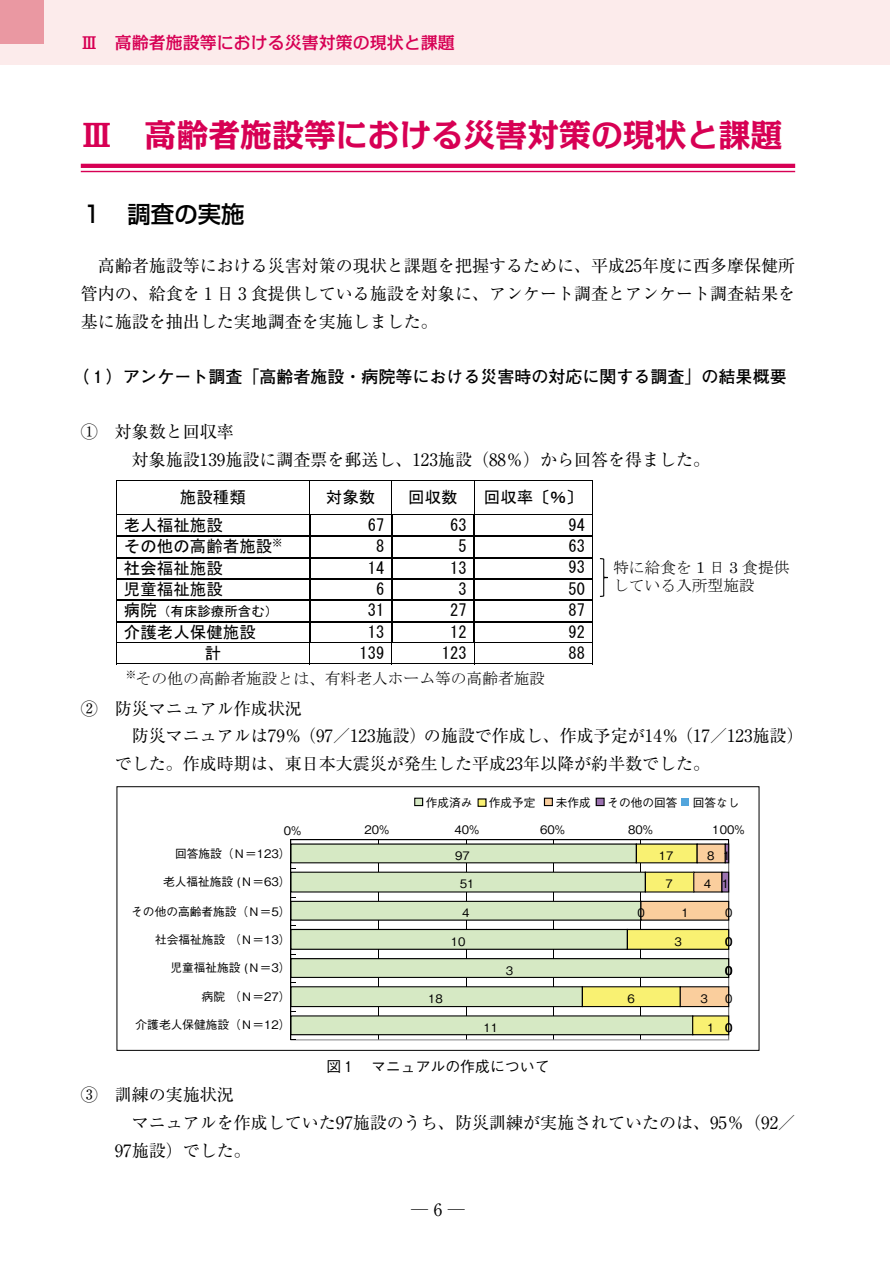
<style>
.page{position:relative;width:893px;height:1263px;background:#fff}
.page>*{position:absolute;margin:0;border:0;box-sizing:border-box;transform-origin:0 0}
.t1{font:700 31.95px "Kakumin Pro";color:#d70054}
.t2{font:500 23.4px "Shin Go Pr 6";color:#000}
.t3{font:16.95px/27.6px "Ryumin Pro";color:#000;text-align:justify}
.t4{font:700 16.95px "Futo Go B101 Pro";color:#000}
.t5{font:500 16.95px "Kakumin Pro";color:#d70054}
.t6{font:16.5px "MS Gothic";color:#000}
.t7{font:15.75px/18px "MS Mincho";color:#000}
.t8{font:500 14.85px "Gothic BBB Pro";color:#000}
.t9{font:13.5px "MS Gothic";color:#000}
.t10{font:500 11.7px "Gothic BBB Pr 6";color:#000}
.s1{font-size:16.5px}
.s2{font-family:"Century"}
</style>
<div class="page">
<div style="left:0;top:0;width:889px;height:65px;background:#fcebeb"></div>
<div style="left:0;top:0;width:43px;height:43px;background:#ea98a2"></div>
<hr style="left:81px;top:164px;width:714px;height:4px;background:#d70054">
<hr style="left:81px;top:171px;width:714px;height:1px;background:#d70054">
<hr style="left:116px;top:480px;width:477px;height:1px;background:#000">
<hr style="left:116px;top:481px;width:1px;height:33px;background:#000">
<hr style="left:309px;top:481px;width:1px;height:33px;background:#000">
<hr style="left:392px;top:481px;width:1px;height:33px;background:#000">
<hr style="left:474px;top:481px;width:1px;height:33px;background:#000">
<hr style="left:592px;top:481px;width:1px;height:33px;background:#000">
<hr style="left:116px;top:514px;width:477px;height:1px;background:#000">
<hr style="left:117px;top:536px;width:192px;height:1px;background:#000">
<hr style="left:310px;top:536px;width:81px;height:1px;background:#000">
<hr style="left:392px;top:536px;width:82px;height:1px;background:#000">
<hr style="left:475px;top:536px;width:117px;height:1px;background:#000">
<hr style="left:117px;top:557px;width:192px;height:1px;background:#000">
<hr style="left:310px;top:557px;width:81px;height:1px;background:#000">
<hr style="left:392px;top:557px;width:82px;height:1px;background:#000">
<hr style="left:475px;top:557px;width:117px;height:1px;background:#000">
<hr style="left:117px;top:578px;width:192px;height:1px;background:#000">
<hr style="left:310px;top:578px;width:81px;height:1px;background:#000">
<hr style="left:392px;top:578px;width:82px;height:1px;background:#000">
<hr style="left:475px;top:578px;width:117px;height:1px;background:#000">
<hr style="left:117px;top:600px;width:192px;height:1px;background:#000">
<hr style="left:310px;top:600px;width:81px;height:1px;background:#000">
<hr style="left:392px;top:600px;width:82px;height:1px;background:#000">
<hr style="left:475px;top:600px;width:117px;height:1px;background:#000">
<hr style="left:117px;top:621px;width:192px;height:1px;background:#000">
<hr style="left:310px;top:621px;width:81px;height:1px;background:#000">
<hr style="left:392px;top:621px;width:82px;height:1px;background:#000">
<hr style="left:475px;top:621px;width:117px;height:1px;background:#000">
<hr style="left:116px;top:642px;width:477px;height:1px;background:#000">
<svg style="left:116px;top:515px;width:1px;height:149px"></svg>
<hr style="left:116px;top:664px;width:193px;height:1px;background:#000">
<svg style="left:309px;top:515px;width:1px;height:149px"></svg>
<hr style="left:310px;top:664px;width:82px;height:1px;background:#000">
<svg style="left:391px;top:515px;width:2px;height:149px"></svg>
<hr style="left:392px;top:664px;width:82px;height:1px;background:#000">
<svg style="left:474px;top:515px;width:1px;height:149px"></svg>
<hr style="left:475px;top:664px;width:117px;height:1px;background:#000">
<svg style="left:592px;top:515px;width:1px;height:150px"></svg>
<svg style="left:600px;top:558px;width:8px;height:39px"></svg>
<svg style="left:290px;top:840px;width:440px;height:201px"></svg>
<svg style="left:414px;top:798px;width:9px;height:8px"></svg>
<svg style="left:478px;top:798px;width:9px;height:9px"></svg>
<svg style="left:544px;top:798px;width:9px;height:8px"></svg>
<svg style="left:596px;top:798px;width:9px;height:8px"></svg>
<div style="left:681px;top:798px;width:7px;height:7px;background:#52a5dc"></div>
<div style="left:117px;top:786px;width:642px;height:264px;border:1px solid #000"></div>
<p class="t5" style="left:81px;top:29px;width:376px">Ⅲ　高齢者施設等における災害対策の現状と課題</p>
<h1 class="t1" style="left:81px;top:110px;width:703px">Ⅲ　高齢者施設等における災害対策の現状と課題</h1>
<h2 class="t2" style="left:87px;top:194px;width:159px">1 　調査の実施</h2>
<p class="t3" style="left:81px;top:251px;width:716px;text-indent:17px">高齢者施設等における災害対策の現状と課題を把握するために、平成25年度に西多摩保健所管内の、給食を 1 日 3 食提供している施設を対象に、アンケート調査とアンケート調査結果を基に施設を抽出した実地調査を実施しました。</p>
<p class="t4" style="left:72px;top:363px;width:716px">（ 1 ）アンケート調査「高齢者施設・病院等における災害時の対応に関する調査」の結果概要</p>
<p class="t3" style="left:132px;top:417px;width:580px;text-indent:-51px">① 対象数と回収率<br>対象施設139施設に調査票を郵送し、123施設（88％）から回答を得ました。</p>
<p class="t6" style="left:180px;top:489px;width:67px">施設種類</p>
<p class="t6" style="left:326px;top:489px;width:51px">対象数</p>
<p class="t6" style="left:408px;top:489px;width:51px">回収数</p>
<p class="t6" style="left:484px;top:489px;width:100px">回収率〔％〕</p>
<p class="t6" style="left:124px;top:517px;width:100px">老人福祉施設</p>
<p class="t6" style="left:368px;top:517px;width:18px">67</p>
<p class="t6" style="left:450px;top:517px;width:18px">63</p>
<p class="t6" style="left:569px;top:517px;width:18px">94</p>
<p class="t6" style="left:124px;top:538px;width:160px">その他の高齢者施設<sup>※</sup></p>
<p class="t6" style="left:376px;top:538px;width:10px">8</p>
<p class="t6" style="left:458px;top:538px;width:10px">5</p>
<p class="t6" style="left:569px;top:538px;width:18px">63</p>
<p class="t6" style="left:124px;top:559px;width:101px">社会福祉施設</p>
<p class="t6" style="left:368px;top:559px;width:18px">14</p>
<p class="t6" style="left:450px;top:559px;width:18px">13</p>
<p class="t6" style="left:569px;top:558px;width:18px">93</p>
<p class="t6" style="left:124px;top:581px;width:100px">児童福祉施設</p>
<p class="t6" style="left:376px;top:581px;width:10px">6</p>
<p class="t6" style="left:458px;top:581px;width:10px">3</p>
<p class="t6" style="left:569px;top:581px;width:18px">50</p>
<p class="t9" style="left:124px;top:605px;width:156px"><span class="s1">病院</span>（有床診療所含む）</p>
<p class="t6" style="left:368px;top:602px;width:18px">31</p>
<p class="t6" style="left:450px;top:602px;width:18px">27</p>
<p class="t6" style="left:569px;top:602px;width:18px">87</p>
<p class="t6" style="left:124px;top:623px;width:133px">介護老人保健施設</p>
<p class="t6" style="left:368px;top:623px;width:18px">13</p>
<p class="t6" style="left:450px;top:623px;width:18px">12</p>
<p class="t6" style="left:568px;top:623px;width:18px">92</p>
<p class="t6" style="left:205px;top:644px;width:18px">計</p>
<p class="t6" style="left:360px;top:644px;width:26px">139</p>
<p class="t6" style="left:442px;top:644px;width:26px">123</p>
<p class="t6" style="left:569px;top:644px;width:18px">88</p>
<p class="t7" style="left:613px;top:558px;width:178px">特に給食を <span class="s2">1</span> 日 <span class="s2">3</span> 食提供している入所型施設</p>
<p class="t7" style="left:126px;top:670px;width:421px"><sup>※</sup>その他の高齢者施設とは、有料老人ホーム等の高齢者施設</p>
<p class="t3" style="left:81px;top:693px;width:223px">② 防災マニュアル作成状況</p>
<p class="t3" style="left:132px;top:721px;width:673px">防災マニュアルは79％（97／123施設）の施設で作成し、作成予定が14％（17／123施設）</p>
<p class="t3" style="left:115px;top:748px;width:597px">でした。作成時期は、東日本大震災が発生した平成23年以降が約半数でした。</p>
<p class="t10" style="left:426px;top:793px;width:48px">作成済み</p>
<p class="t10" style="left:489px;top:793px;width:48px">作成予定</p>
<p class="t10" style="left:556px;top:793px;width:37px">未作成</p>
<p class="t10" style="left:607px;top:793px;width:72px">その他の回答</p>
<p class="t10" style="left:693px;top:793px;width:48px">回答なし</p>
<p class="t10" style="left:284px;top:821px;width:19px">0%</p>
<p class="t10" style="left:364px;top:820px;width:26px">20%</p>
<p class="t10" style="left:454px;top:820px;width:26px">40%</p>
<p class="t10" style="left:540px;top:820px;width:26px">60%</p>
<p class="t10" style="left:628px;top:820px;width:26px">80%</p>
<p class="t10" style="left:712px;top:820px;width:34px">100%</p>
<p class="t10" style="left:175px;top:844px;width:117px">回答施設（Ｎ＝123）</p>
<p class="t10" style="left:163px;top:873px;width:129px">老人福祉施設 (Ｎ＝63）</p>
<p class="t10" style="left:131px;top:902px;width:161px">その他の高齢者施設（Ｎ＝5）</p>
<p class="t10" style="left:155px;top:930px;width:137px">社会福祉施設 （Ｎ＝13）</p>
<p class="t10" style="left:170px;top:958px;width:122px">児童福祉施設 (Ｎ＝3）</p>
<p class="t10" style="left:202px;top:987px;width:90px">病院 （Ｎ＝27）</p>
<p class="t10" style="left:136px;top:1015px;width:157px">介護老人保健施設（Ｎ＝12）</p>
<p class="t10" style="left:455px;top:846px;width:16px">97</p>
<p class="t10" style="left:460px;top:874px;width:16px">51</p>
<p class="t10" style="left:462px;top:904px;width:9px">4</p>
<p class="t10" style="left:451px;top:932px;width:16px">10</p>
<p class="t10" style="left:428px;top:989px;width:16px">18</p>
<p class="t10" style="left:506px;top:961px;width:9px">3</p>
<p class="t10" style="left:483px;top:1018px;width:16px">11</p>
<p class="t8" style="left:326px;top:1054px;width:225px">図 1 　マニュアルの作成について</p>
<p class="t10" style="left:637px;top:904px;width:9px">0</p>
<p class="t10" style="left:627px;top:989px;width:9px">6</p>
<p class="t10" style="left:659px;top:846px;width:16px">17</p>
<p class="t10" style="left:666px;top:874px;width:9px">7</p>
<p class="t10" style="left:681px;top:904px;width:9px">1</p>
<p class="t10" style="left:675px;top:932px;width:9px">3</p>
<p class="t10" style="left:707px;top:846px;width:9px">8</p>
<p class="t10" style="left:704px;top:874px;width:9px">4</p>
<p class="t10" style="left:700px;top:989px;width:9px">3</p>
<p class="t10" style="left:707px;top:1018px;width:9px">1</p>
<p class="t10" style="left:723px;top:846px;width:9px">1</p>
<p class="t10" style="left:722px;top:874px;width:9px">1</p>
<p class="t10" style="left:725px;top:904px;width:9px">0</p>
<p class="t10" style="left:725px;top:932px;width:9px">0</p>
<p class="t10" style="left:725px;top:961px;width:9px">0</p>
<p class="t10" style="left:725px;top:989px;width:9px">0</p>
<p class="t10" style="left:725px;top:1018px;width:9px">0</p>
<p class="t3" style="left:81px;top:1080px;width:155px">③ 訓練の実施状況</p>
<p class="t3" style="left:132px;top:1108px;width:665px">マニュアルを作成していた97施設のうち、防災訓練が実施されていたのは、95％（92／</p>
<p class="t3" style="left:115px;top:1135px;width:138px">97施設）でした。</p>
<p class="t3" style="left:411px;top:1195px;width:55px">─6─</p>
</div>
